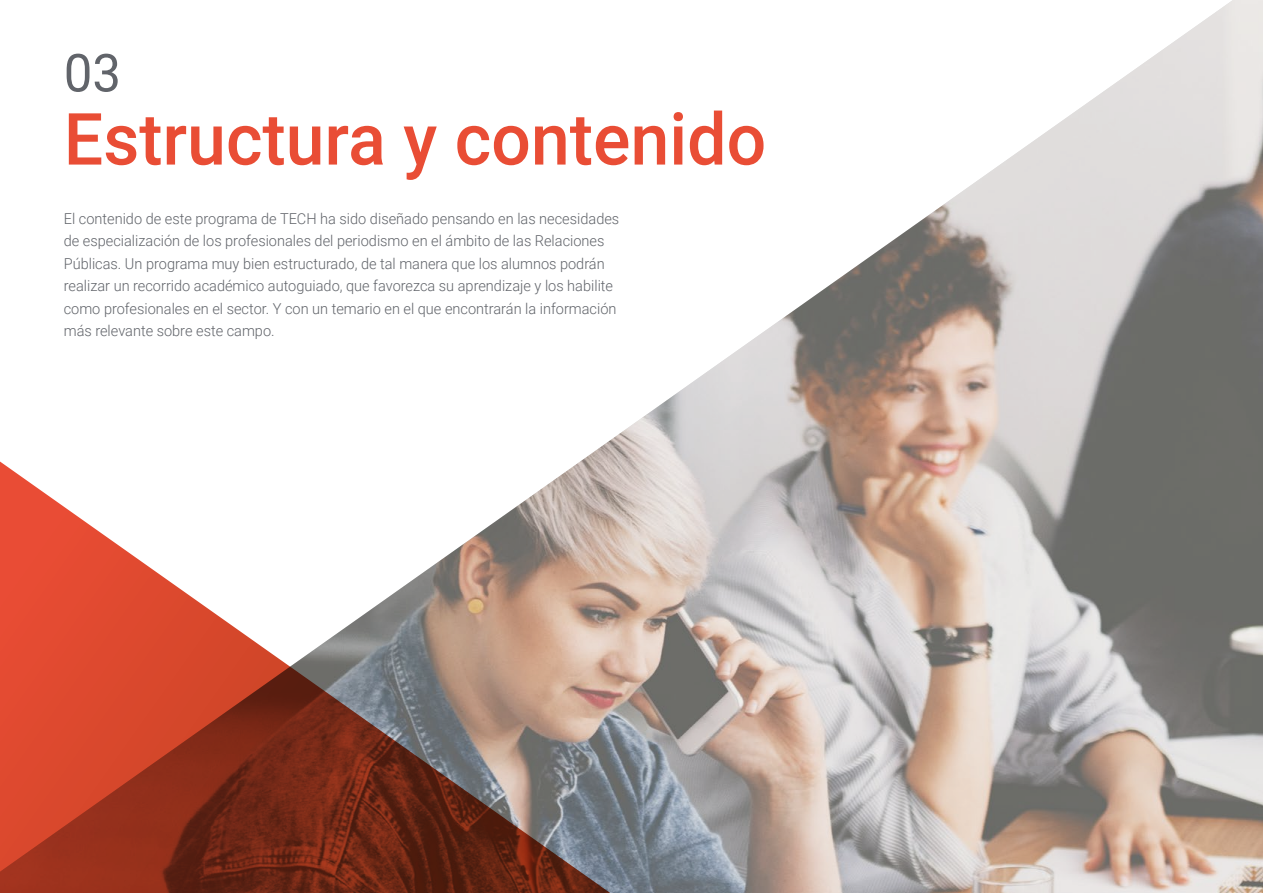
<style>
.page{position:relative;width:1263px;height:893px;background:#fff}
.page>*{position:absolute;margin:0;border:0;box-sizing:border-box;transform-origin:0 0}
.t1{font:500 72px "Roboto";color:#e94d35}
.t2{font:52.5px "Roboto";color:#61646a}
.t3{font:300 15px/22.5px "Roboto";color:#61646a}
</style>
<div class="page">
<img style="left:602px;top:0;width:661px;height:893px">
<svg style="left:0;top:446px;width:640px;height:447px"></svg>
<h2 class="t2" style="left:64px;top:36px;width:59px">03</h2>
<h1 class="t1" style="left:64px;top:89px;width:704px">Estructura y contenido</h1>
<p class="t3" style="left:64px;top:207px;width:557px">El contenido de este programa de TECH ha sido diseñado pensando en las necesidades de especialización de los profesionales del periodismo en el ámbito de las Relaciones Públicas. Un programa muy bien estructurado, de tal manera que los alumnos podrán realizar un recorrido académico autoguiado, que favorezca su aprendizaje y los habilite como profesionales en el sector. Y con un temario en el que encontrarán la información más relevante sobre este campo.</p>
</div>
